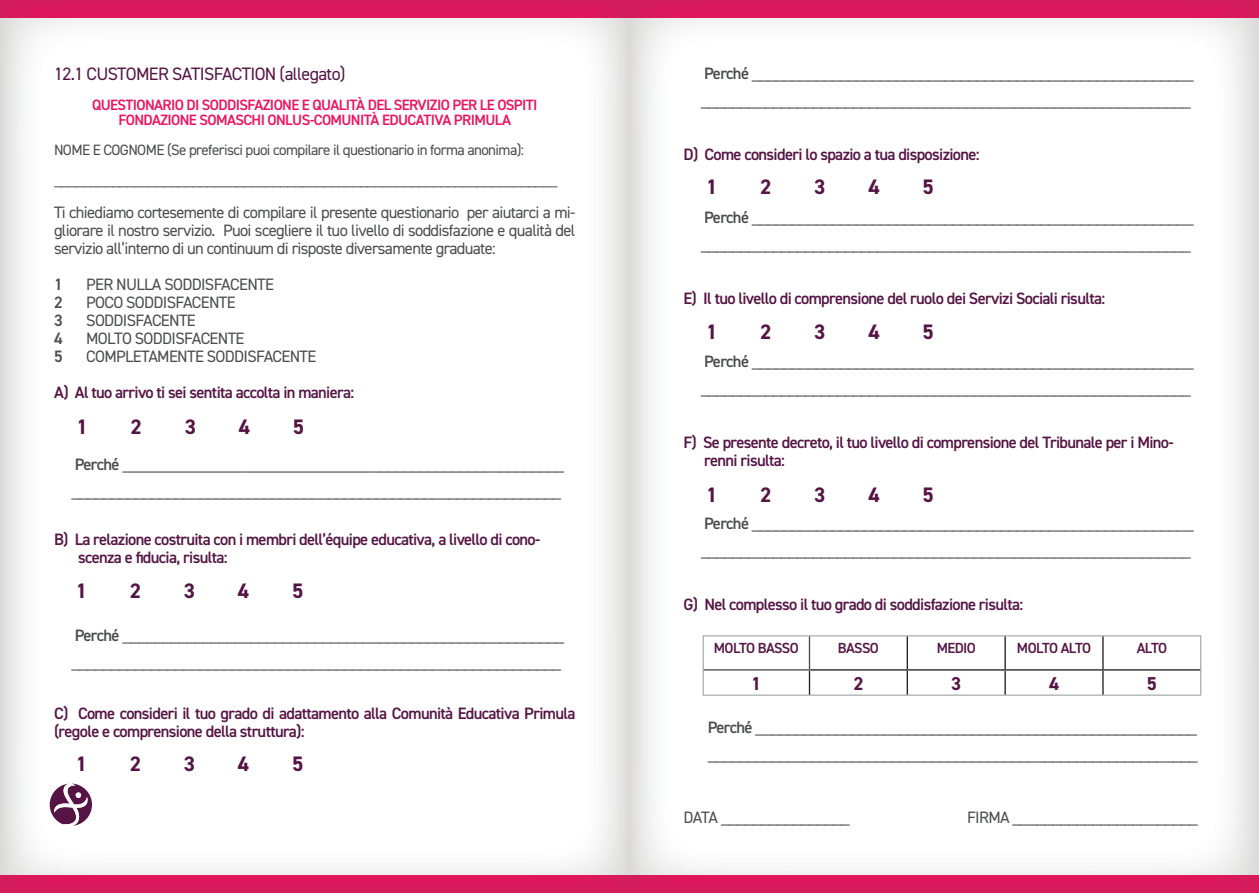
<style>
.page{position:relative;width:1259px;height:893px;background:#fff}
.page>*{position:absolute;margin:0;border:0;box-sizing:border-box;transform-origin:0 0}
.t1{font:700 21px "DIN2014";color:#551444}
.t2{font:700 18.75px "DIN2014";color:#551444}
.t3{font:18px "DIN2014";letter-spacing:-.035em;color:#551444}
.t4{font:16.5px/18px "DIN2014";letter-spacing:-.04em;color:#4b4c4d;text-align:justify}
.t5{font:600 16.5px/18px "DIN2014";letter-spacing:-.04em;color:#551444}
.t6{font:600 16.5px "DIN2014";color:#4b4c4d}
.t7{font:15px "DIN2014";letter-spacing:-.04em;color:#4b4c4d}
.t8{font:600 15px "DIN2014";letter-spacing:-.04em;color:#ed115e}
.t9{font:600 14.7px "DIN2014";letter-spacing:-.04em;color:#551444}
.s1{font-weight:600}
</style>
<div class="page">
<img style="left:0;top:17px;width:314px;height:613px">
<img style="left:314px;top:17px;width:315px;height:613px">
<img style="left:0;top:630px;width:629px;height:246px">
<img style="left:629px;top:17px;width:630px;height:859px">
<div style="left:0;top:0;width:1259px;height:17px;background:#db185c"></div>
<div style="left:0;top:876px;width:1259px;height:17px;background:#da195c"></div>
<img style="left:50px;top:783px;width:42px;height:43px">
<img style="left:61px;top:783px;width:19px;height:43px">
<img style="left:52px;top:797px;width:37px;height:16px">
<svg style="left:76px;top:792px;width:5px;height:6px"></svg>
<hr style="left:906px;top:636px;width:2px;height:33px;background:#231f20">
<hr style="left:1004px;top:636px;width:1px;height:33px;background:#231f20">
<hr style="left:1102px;top:636px;width:1px;height:33px;background:#231f20">
<hr style="left:810px;top:669px;width:97px;height:2px;background:#231f20">
<svg style="left:809px;top:671px;width:1px;height:24px"></svg>
<hr style="left:907px;top:669px;width:98px;height:2px;background:#231f20">
<hr style="left:906px;top:671px;width:2px;height:24px;background:#231f20">
<hr style="left:1005px;top:669px;width:98px;height:2px;background:#231f20">
<svg style="left:1004px;top:671px;width:1px;height:24px"></svg>
<hr style="left:1103px;top:669px;width:97px;height:2px;background:#231f20">
<svg style="left:1102px;top:671px;width:1px;height:24px"></svg>
<hr style="left:809px;top:636px;width:1px;height:33px;background:#4b4c4d">
<hr style="left:703px;top:669px;width:107px;height:2px;background:#4b4c4d">
<hr style="left:703px;top:636px;width:106px;height:1px;background:#939598">
<hr style="left:703px;top:636px;width:1px;height:34px;background:#939598">
<hr style="left:809px;top:636px;width:98px;height:1px;background:#939598">
<hr style="left:907px;top:636px;width:98px;height:1px;background:#939598">
<hr style="left:1005px;top:636px;width:98px;height:1px;background:#939598">
<hr style="left:1103px;top:636px;width:98px;height:1px;background:#939598">
<hr style="left:1200px;top:636px;width:1px;height:34px;background:#939598">
<svg style="left:703px;top:670px;width:1px;height:25px"></svg>
<svg style="left:1200px;top:670px;width:1px;height:25px"></svg>
<hr style="left:703px;top:695px;width:106px;height:1px;background:#939598">
<hr style="left:809px;top:695px;width:98px;height:1px;background:#939598">
<hr style="left:907px;top:695px;width:98px;height:1px;background:#939598">
<hr style="left:1005px;top:695px;width:98px;height:1px;background:#939598">
<hr style="left:1103px;top:695px;width:98px;height:1px;background:#939598">
<p class="t3" style="left:54px;top:63px;width:293px">12.1 CUSTOMER SATISFACTION (allegato)</p>
<p class="t8" style="left:92px;top:95px;width:447px">QUESTIONARIO DI SODDISFAZIONE E QUALITÀ DEL SERVIZIO PER LE OSPITI</p>
<p class="t8" style="left:119px;top:110px;width:394px">FONDAZIONE SOMASCHI ONLUS-COMUNITÀ EDUCATIVA PRIMULA</p>
<p class="t7" style="left:54px;top:141px;width:472px">NOME E COGNOME (Se preferisci puoi compilare il questionario in forma anonima):</p>
<p class="t7" style="left:54px;top:171px;width:505px">_____________________________________________________________________</p>
<p class="t4" style="left:54px;top:203px;width:523px">Ti chiediamo cortesemente di compilare il presente questionario per aiutarci a mi&shy;gliorare il nostro servizio. Puoi scegliere il tuo livello di soddisfazione e qualità del servizio all’interno di un continuum di risposte diversamente graduate:</p>
<p class="t6" style="left:54px;top:274px;width:10px">1</p>
<p class="t4" style="left:86px;top:275px;width:189px">PER NULLA SODDISFACENTE</p>
<p class="t6" style="left:54px;top:292px;width:10px">2</p>
<p class="t4" style="left:86px;top:293px;width:151px">POCO SODDISFACENTE</p>
<p class="t6" style="left:54px;top:310px;width:10px">3</p>
<p class="t4" style="left:86px;top:311px;width:111px">SODDISFACENTE</p>
<p class="t6" style="left:54px;top:328px;width:10px">4</p>
<p class="t4" style="left:86px;top:329px;width:160px">MOLTO SODDISFACENTE</p>
<p class="t6" style="left:54px;top:346px;width:10px">5</p>
<p class="t4" style="left:86px;top:347px;width:232px">COMPLETAMENTE SODDISFACENTE</p>
<p class="t5" style="left:54px;top:383px;width:302px">A) Al tuo arrivo ti sei sentita accolta in maniera:</p>
<p class="t1" style="left:77px;top:413px;width:13px">1</p>
<p class="t1" style="left:131px;top:413px;width:13px">2</p>
<p class="t1" style="left:185px;top:413px;width:13px">3</p>
<p class="t1" style="left:239px;top:413px;width:13px">4</p>
<p class="t1" style="left:293px;top:413px;width:13px">5</p>
<p class="t4" style="left:75px;top:455px;width:491px"><span class="s1">Perché</span> _______________________________________________________</p>
<p class="t4" style="left:71px;top:482px;width:491px">_____________________________________________________________</p>
<p class="t5" style="left:54px;top:530px;width:488px">B) La relazione costruita con i membri dell’équipe educativa, a livello di cono-</p>
<p class="t5" style="left:78px;top:548px;width:151px">scenza e fiducia, risulta:</p>
<p class="t1" style="left:76px;top:577px;width:13px">1</p>
<p class="t1" style="left:130px;top:577px;width:13px">2</p>
<p class="t1" style="left:184px;top:577px;width:13px">3</p>
<p class="t1" style="left:238px;top:577px;width:13px">4</p>
<p class="t1" style="left:292px;top:577px;width:13px">5</p>
<p class="t4" style="left:75px;top:626px;width:491px"><span class="s1">Perché</span> _______________________________________________________</p>
<p class="t4" style="left:71px;top:653px;width:491px">_____________________________________________________________</p>
<p class="t5" style="left:54px;top:704px;width:523px">C) Come consideri il tuo grado di adattamento alla Comunità Educativa Primula (regole e comprensione della struttura):</p>
<p class="t1" style="left:76px;top:749px;width:13px">1</p>
<p class="t1" style="left:130px;top:749px;width:13px">2</p>
<p class="t1" style="left:184px;top:749px;width:13px">3</p>
<p class="t1" style="left:238px;top:749px;width:13px">4</p>
<p class="t1" style="left:292px;top:749px;width:13px">5</p>
<p class="t4" style="left:704px;top:64px;width:491px"><span class="s1">Perché</span> _______________________________________________________</p>
<p class="t4" style="left:701px;top:91px;width:491px">_____________________________________________________________</p>
<p class="t5" style="left:683px;top:145px;width:298px">D) Come consideri lo spazio a tua disposizione:</p>
<p class="t1" style="left:706px;top:173px;width:13px">1</p>
<p class="t1" style="left:760px;top:173px;width:13px">2</p>
<p class="t1" style="left:814px;top:173px;width:13px">3</p>
<p class="t1" style="left:868px;top:173px;width:13px">4</p>
<p class="t1" style="left:922px;top:173px;width:13px">5</p>
<p class="t4" style="left:704px;top:208px;width:491px"><span class="s1">Perché</span> _______________________________________________________</p>
<p class="t4" style="left:701px;top:235px;width:491px">_____________________________________________________________</p>
<p class="t5" style="left:683px;top:289px;width:423px">E) Il tuo livello di comprensione del ruolo dei Servizi Sociali risulta:</p>
<p class="t1" style="left:706px;top:318px;width:13px">1</p>
<p class="t1" style="left:760px;top:318px;width:13px">2</p>
<p class="t1" style="left:814px;top:318px;width:13px">3</p>
<p class="t1" style="left:868px;top:318px;width:13px">4</p>
<p class="t1" style="left:922px;top:318px;width:13px">5</p>
<p class="t4" style="left:704px;top:352px;width:491px"><span class="s1">Perché</span> _______________________________________________________</p>
<p class="t4" style="left:701px;top:379px;width:491px">_____________________________________________________________</p>
<p class="t5" style="left:683px;top:433px;width:492px">F) Se presente decreto, il tuo livello di comprensione del Tribunale per i Mino-</p>
<p class="t5" style="left:704px;top:451px;width:82px">renni risulta:</p>
<p class="t1" style="left:706px;top:481px;width:13px">1</p>
<p class="t1" style="left:760px;top:481px;width:13px">2</p>
<p class="t1" style="left:814px;top:481px;width:13px">3</p>
<p class="t1" style="left:868px;top:481px;width:13px">4</p>
<p class="t1" style="left:922px;top:481px;width:13px">5</p>
<p class="t4" style="left:704px;top:514px;width:491px"><span class="s1">Perché</span> _______________________________________________________</p>
<p class="t4" style="left:701px;top:541px;width:491px">_____________________________________________________________</p>
<p class="t5" style="left:683px;top:595px;width:341px">G) Nel complesso il tuo grado di soddisfazione risulta:</p>
<p class="t9" style="left:714px;top:638px;width:86px">MOLTO BASSO</p>
<p class="t9" style="left:838px;top:638px;width:43px">BASSO</p>
<p class="t9" style="left:936px;top:638px;width:41px">MEDIO</p>
<p class="t9" style="left:1017px;top:638px;width:76px">MOLTO ALTO</p>
<p class="t9" style="left:1136px;top:638px;width:32px">ALTO</p>
<p class="t2" style="left:751px;top:671px;width:12px">1</p>
<p class="t2" style="left:853px;top:671px;width:12px">2</p>
<p class="t2" style="left:951px;top:671px;width:12px">3</p>
<p class="t2" style="left:1049px;top:671px;width:12px">4</p>
<p class="t2" style="left:1146px;top:671px;width:12px">5</p>
<p class="t4" style="left:708px;top:718px;width:491px"><span class="s1">Perché</span> _______________________________________________________</p>
<p class="t4" style="left:708px;top:745px;width:491px">_____________________________________________________________</p>
<p class="t4" style="left:683px;top:808px;width:168px">DATA ________________</p>
<p class="t4" style="left:967px;top:808px;width:232px">FIRMA _______________________</p>
</div>
